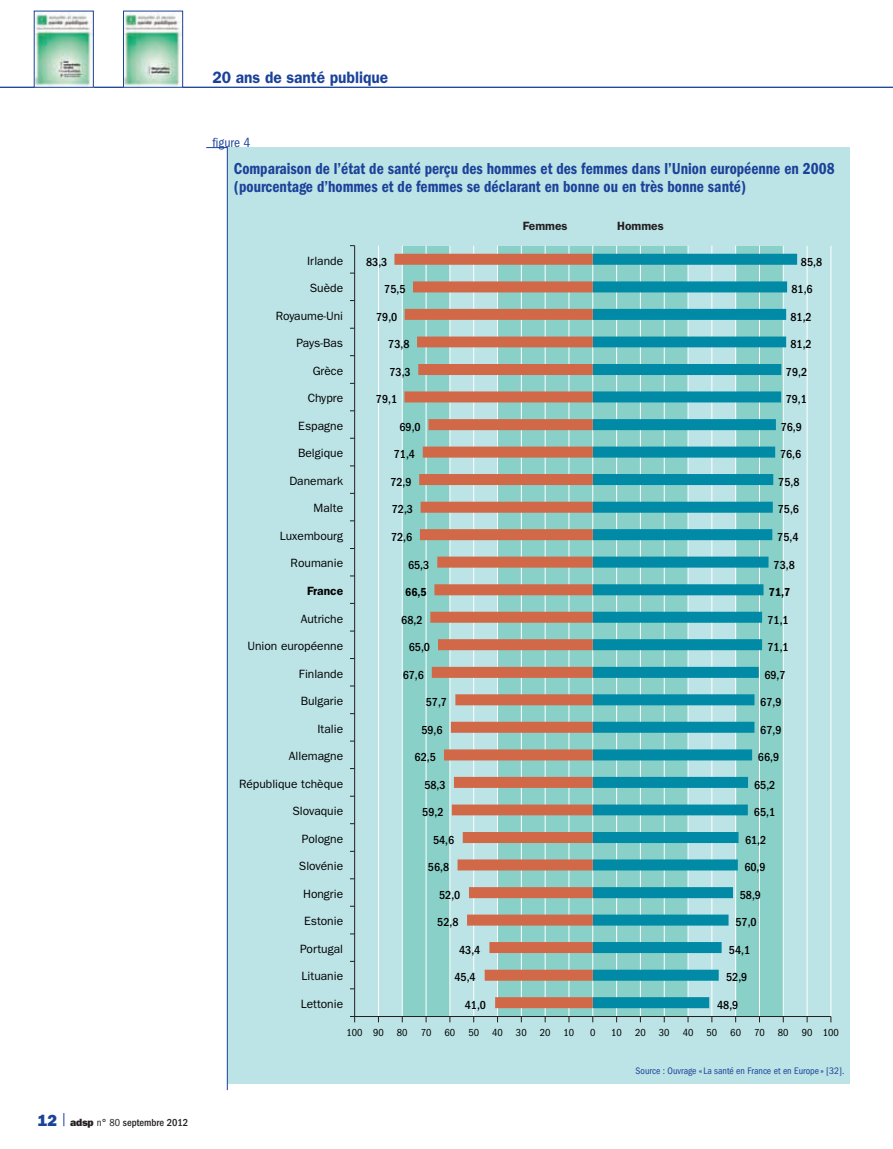
<style>
.page{position:relative;width:893px;height:1149px;background:#fff}
.page>*{position:absolute;margin:0;border:0;box-sizing:border-box;transform-origin:0 0}
.t1{font:16.5px/18px "ITC Franklin Gothic Std Dm Cd";color:#1b4299;scale:.94 1}
.t2{font:600 16.5px "ITC Franklin Gothic Std";color:#1b4299;scale:.94 1}
.t3{font:condensed 13.5px "ITC Franklin Gothic Std";color:#1b4299}
.t4{font:12px "ITC Franklin Gothic Std";color:#000001}
.t5{font:500 condensed 12px "ITC Franklin Gothic Std";color:#000001}
.t6{font:600 12px "ITC Franklin Gothic Std";color:#231f20}
.t7{font:12px "ITC Franklin Gothic Std Dm Cd";color:#000001}
.t8{font:600 12px "ITC Franklin Gothic Std";color:#000001}
.t9{font:condensed 10.5px "ITC Franklin Gothic Std";color:#000001}
.t10{font:500 condensed 10.5px "ITC Franklin Gothic Std";color:#231f20}
.t11{font:condensed 9.75px "ITC Franklin Gothic Std";color:#1b4299}
.s1{font-family:"ITC Franklin Gothic Std Hvy";font-weight:400;font-stretch:normal;font-size:16.2px;color:#1b4299}
.s2{font-family:"ITC Franklin Gothic Std Hvy";font-weight:400;font-stretch:normal}
.s3{font-weight:400}
</style>
<div class="page">
<svg style="left:64px;top:1113px;width:1px;height:12px"></svg>
<hr style="left:0;top:87px;width:893px;height:1px;background:#1b4299">
<div style="left:227px;top:147px;width:623px;height:936px;background:#bce3e5"></div>
<svg style="left:206px;top:147px;width:22px;height:943px"></svg>
<svg style="left:498px;top:245px;width:190px;height:770px;background:#8acac3"></svg>
<hr style="left:616px;top:245px;width:1px;height:771px;background:#fff">
<hr style="left:640px;top:245px;width:1px;height:771px;background:#fff">
<hr style="left:664px;top:245px;width:1px;height:771px;background:#fff">
<hr style="left:688px;top:245px;width:1px;height:771px;background:#fff">
<hr style="left:711px;top:245px;width:1px;height:771px;background:#fff">
<hr style="left:735px;top:245px;width:1px;height:771px;background:#fff">
<hr style="left:759px;top:245px;width:1px;height:771px;background:#fff">
<hr style="left:783px;top:245px;width:1px;height:771px;background:#fff">
<hr style="left:807px;top:245px;width:1px;height:771px;background:#fff">
<hr style="left:830px;top:245px;width:1px;height:771px;background:#fff">
<hr style="left:593px;top:1015px;width:238px;height:1px;background:#231f20">
<hr style="left:592px;top:245px;width:1px;height:771px;background:#fff">
<hr style="left:569px;top:245px;width:1px;height:771px;background:#fff">
<hr style="left:545px;top:245px;width:1px;height:771px;background:#fff">
<hr style="left:521px;top:245px;width:1px;height:771px;background:#fff">
<hr style="left:497px;top:245px;width:1px;height:771px;background:#fff">
<hr style="left:473px;top:245px;width:1px;height:771px;background:#fff">
<hr style="left:449px;top:245px;width:1px;height:771px;background:#fff">
<hr style="left:426px;top:245px;width:1px;height:771px;background:#fff">
<hr style="left:402px;top:245px;width:1px;height:771px;background:#fff">
<hr style="left:378px;top:245px;width:1px;height:771px;background:#fff">
<hr style="left:354px;top:245px;width:1px;height:771px;background:#231f20">
<svg style="left:593px;top:254px;width:204px;height:753px"></svg>
<svg style="left:394px;top:254px;width:199px;height:753px"></svg>
<hr style="left:355px;top:1015px;width:238px;height:1px;background:#231f20">
<img style="left:36px;top:13px;width:56px;height:72px">
<img style="left:125px;top:13px;width:56px;height:72px">
<div style="left:123px;top:11px;width:60px;height:76px;border:1px solid #1b4299"></div>
<p class="t10" style="left:38px;top:1115px;width:152px"><span class="s1">12</span> <span class="s2">adsp</span> <span class="s3">n° 80</span> septembre 2012</p>
<h1 class="t2" style="left:213px;top:68px;width:188px">20 ans de santé publique</h1>
<p class="t3" style="left:213px;top:135px;width:39px">figure 4</p>
<h1 class="t1" style="left:234px;top:159px;width:641px">Comparaison de l’état de santé perçu des hommes et des femmes dans l’Union européenne en 2008 (pourcentage d’hommes et de femmes se déclarant en bonne ou en très bonne santé)</h1>
<p class="t6" style="left:523px;top:219px;width:46px">Femmes</p>
<p class="t6" style="left:617px;top:219px;width:48px">Hommes</p>
<p class="t4" style="left:307px;top:253px;width:38px">Irlande</p>
<p class="t5" style="left:366px;top:255px;width:23px">83,3</p>
<p class="t5" style="left:801px;top:255px;width:23px">85,8</p>
<p class="t4" style="left:310px;top:281px;width:35px">Suède</p>
<p class="t5" style="left:384px;top:282px;width:23px">75,5</p>
<p class="t5" style="left:791px;top:282px;width:23px">81,6</p>
<p class="t4" style="left:276px;top:308px;width:69px">Royaume-Uni</p>
<p class="t5" style="left:376px;top:310px;width:23px">79,0</p>
<p class="t5" style="left:790px;top:310px;width:23px">81,2</p>
<p class="t4" style="left:296px;top:336px;width:48px">Pays-Bas</p>
<p class="t5" style="left:388px;top:337px;width:23px">73,8</p>
<p class="t5" style="left:790px;top:337px;width:23px">81,2</p>
<p class="t4" style="left:313px;top:363px;width:32px">Grèce</p>
<p class="t5" style="left:389px;top:365px;width:23px">73,3</p>
<p class="t5" style="left:786px;top:365px;width:23px">79,2</p>
<p class="t4" style="left:308px;top:391px;width:37px">Chypre</p>
<p class="t5" style="left:376px;top:392px;width:23px">79,1</p>
<p class="t5" style="left:786px;top:392px;width:23px">79,1</p>
<p class="t4" style="left:298px;top:419px;width:46px">Espagne</p>
<p class="t5" style="left:399px;top:420px;width:23px">69,0</p>
<p class="t5" style="left:781px;top:420px;width:23px">76,9</p>
<p class="t4" style="left:298px;top:446px;width:47px">Belgique</p>
<p class="t5" style="left:394px;top:447px;width:23px">71,4</p>
<p class="t5" style="left:780px;top:447px;width:23px">76,6</p>
<p class="t4" style="left:289px;top:474px;width:55px">Danemark</p>
<p class="t5" style="left:390px;top:475px;width:23px">72,9</p>
<p class="t5" style="left:778px;top:475px;width:23px">75,8</p>
<p class="t4" style="left:314px;top:501px;width:31px">Malte</p>
<p class="t5" style="left:392px;top:502px;width:23px">72,3</p>
<p class="t5" style="left:778px;top:502px;width:23px">75,6</p>
<p class="t4" style="left:280px;top:529px;width:65px">Luxembourg</p>
<p class="t5" style="left:391px;top:530px;width:23px">72,6</p>
<p class="t5" style="left:777px;top:530px;width:23px">75,4</p>
<p class="t4" style="left:291px;top:556px;width:54px">Roumanie</p>
<p class="t5" style="left:408px;top:557px;width:23px">65,3</p>
<p class="t5" style="left:774px;top:557px;width:23px">73,8</p>
<p class="t8" style="left:307px;top:583px;width:37px">France</p>
<p class="t7" style="left:405px;top:585px;width:23px">66,5</p>
<p class="t7" style="left:769px;top:585px;width:23px">71,7</p>
<p class="t4" style="left:301px;top:611px;width:44px">Autriche</p>
<p class="t5" style="left:401px;top:612px;width:23px">68,2</p>
<p class="t5" style="left:767px;top:612px;width:23px">71,1</p>
<p class="t4" style="left:247px;top:639px;width:97px">Union européenne</p>
<p class="t5" style="left:409px;top:640px;width:23px">65,0</p>
<p class="t5" style="left:767px;top:640px;width:23px">71,1</p>
<p class="t4" style="left:299px;top:666px;width:46px">Finlande</p>
<p class="t5" style="left:403px;top:667px;width:23px">67,6</p>
<p class="t5" style="left:764px;top:667px;width:23px">69,7</p>
<p class="t4" style="left:301px;top:694px;width:44px">Bulgarie</p>
<p class="t5" style="left:426px;top:695px;width:23px">57,7</p>
<p class="t5" style="left:760px;top:695px;width:23px">67,9</p>
<p class="t4" style="left:317px;top:721px;width:27px">Italie</p>
<p class="t5" style="left:421px;top:722px;width:23px">59,6</p>
<p class="t5" style="left:760px;top:722px;width:23px">67,9</p>
<p class="t4" style="left:289px;top:749px;width:56px">Allemagne</p>
<p class="t5" style="left:415px;top:750px;width:23px">62,5</p>
<p class="t5" style="left:758px;top:750px;width:23px">66,9</p>
<p class="t4" style="left:239px;top:776px;width:106px">République tchèque</p>
<p class="t5" style="left:424px;top:777px;width:23px">58,3</p>
<p class="t5" style="left:754px;top:777px;width:23px">65,2</p>
<p class="t4" style="left:292px;top:804px;width:52px">Slovaquie</p>
<p class="t5" style="left:422px;top:805px;width:23px">59,2</p>
<p class="t5" style="left:754px;top:805px;width:23px">65,1</p>
<p class="t4" style="left:302px;top:831px;width:43px">Pologne</p>
<p class="t5" style="left:433px;top:832px;width:23px">54,6</p>
<p class="t5" style="left:745px;top:832px;width:23px">61,2</p>
<p class="t4" style="left:299px;top:859px;width:46px">Slovénie</p>
<p class="t5" style="left:428px;top:860px;width:23px">56,8</p>
<p class="t5" style="left:744px;top:860px;width:23px">60,9</p>
<p class="t4" style="left:303px;top:886px;width:42px">Hongrie</p>
<p class="t5" style="left:439px;top:887px;width:23px">52,0</p>
<p class="t5" style="left:740px;top:887px;width:23px">58,9</p>
<p class="t4" style="left:304px;top:914px;width:41px">Estonie</p>
<p class="t5" style="left:437px;top:915px;width:23px">52,8</p>
<p class="t5" style="left:735px;top:915px;width:23px">57,0</p>
<p class="t4" style="left:300px;top:941px;width:45px">Portugal</p>
<p class="t5" style="left:459px;top:942px;width:23px">43,4</p>
<p class="t5" style="left:729px;top:942px;width:23px">54,1</p>
<p class="t4" style="left:302px;top:969px;width:43px">Lituanie</p>
<p class="t5" style="left:454px;top:970px;width:23px">45,4</p>
<p class="t5" style="left:726px;top:970px;width:23px">52,9</p>
<p class="t4" style="left:301px;top:996px;width:44px">Lettonie</p>
<p class="t5" style="left:465px;top:997px;width:23px">41,0</p>
<p class="t5" style="left:717px;top:997px;width:23px">48,9</p>
<p class="t9" style="left:347px;top:1025px;width:229px">100 90 80 70 60 50 40 30 20 10</p>
<p class="t9" style="left:590px;top:1025px;width:7px">0</p>
<p class="t9" style="left:611px;top:1025px;width:229px">10 20 30 40 50 60 70 80 90 100</p>
<p class="t11" style="left:636px;top:1065px;width:210px">Source : Ouvrage «La santé en France et en Europe » [32].</p>
</div>
